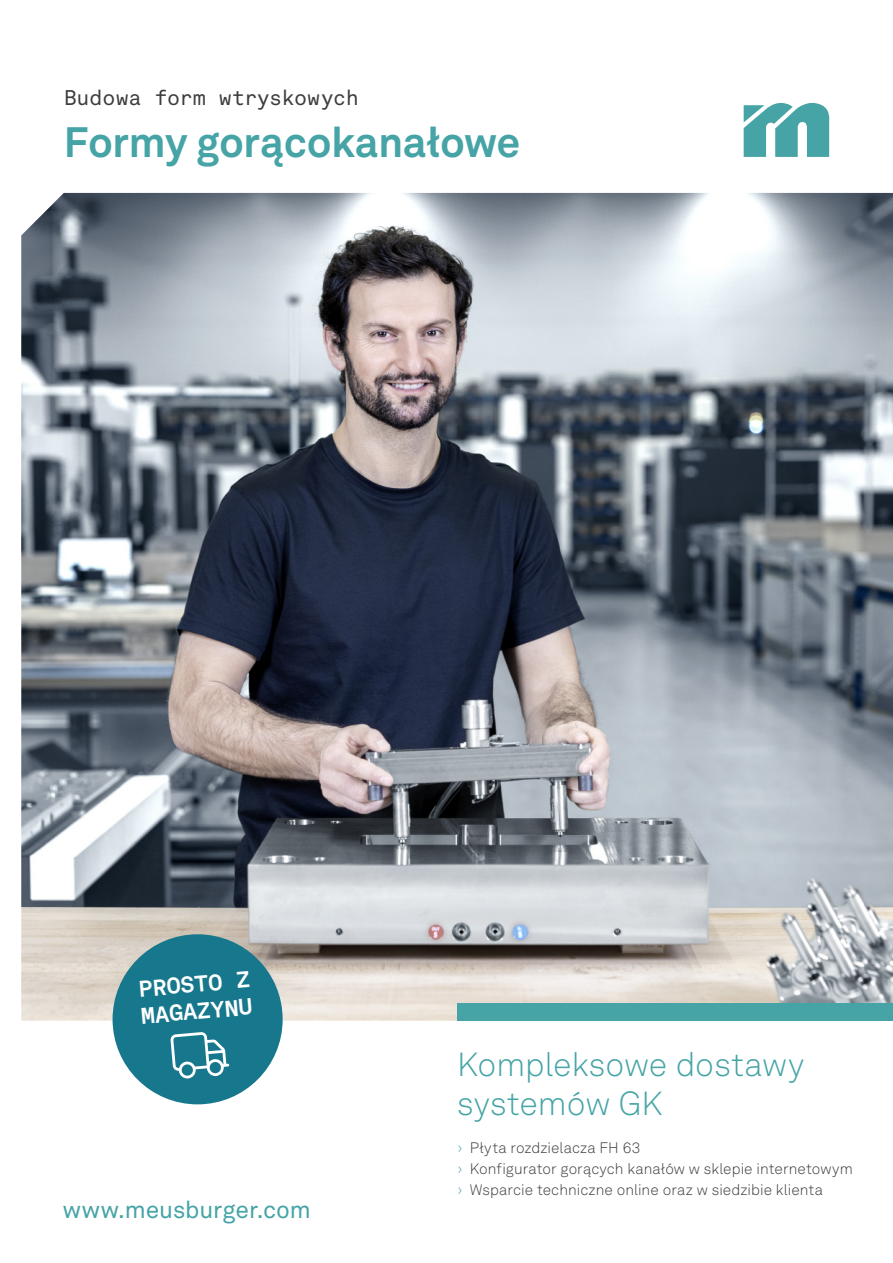
<style>
.page{position:relative;width:893px;height:1263px;background:#fff}
.page>*{position:absolute;margin:0;border:0;box-sizing:border-box;transform-origin:0 0}
.t1{font:700 42px "Akkurat LL";letter-spacing:-.01em;color:#46a4a6}
.t2{font:300 33px/39px "Akkurat LL";color:#46a4a6}
.t3{font:24px "Akkurat LL";letter-spacing:-.005em;color:#46a4a6}
.t4{font:700 22.5px/27px "Akkurat Mono LL";color:#fff}
.t5{font:21px "Akkurat Mono LL";letter-spacing:-.01em;color:#3d3d3c}
.t6{font:300 15px/21px "Akkurat LL";letter-spacing:.005em;color:#3d3d3c}
.s1{color:#46a4a6}
</style>
<div class="page">
<img style="left:21px;top:193px;width:872px;height:827px">
<svg style="left:744px;top:103px;width:85px;height:54px"></svg>
<div style="left:457px;top:1003px;width:436px;height:17px;background:#46a4a6"></div>
<div style="left:113px;top:934px;width:170px;height:170px;background:#17788d;border-radius:50%"></div>
<svg style="left:170px;top:1032px;width:59px;height:47px"></svg>
<h3 class="t5" style="left:64px;top:83px;width:297px">Budowa form wtryskowych</h3>
<h1 class="t1" style="left:64px;top:110px;width:458px">Formy gorącokanałowe</h1>
<h3 class="t4" style="left:138px;top:974px;width:113px;rotate:-5deg">PROSTO Z<br>MAGAZYNU</h3>
<h3 class="t3" style="left:63px;top:1192px;width:250px">www.meusburger.com</h3>
<h2 class="t2" style="left:457px;top:1044px;width:349px">Kompleksowe dostawy systemów GK</h2>
<p class="t6" style="left:458px;top:1136px;width:396px"><span class="s1">›</span> Płyta rozdzielacza FH 63<br><span class="s1">›</span> Konfigurator gorących kanałów w sklepie internetowym <span class="s1">›</span> Wsparcie techniczne online oraz w siedzibie klienta</p>
</div>
